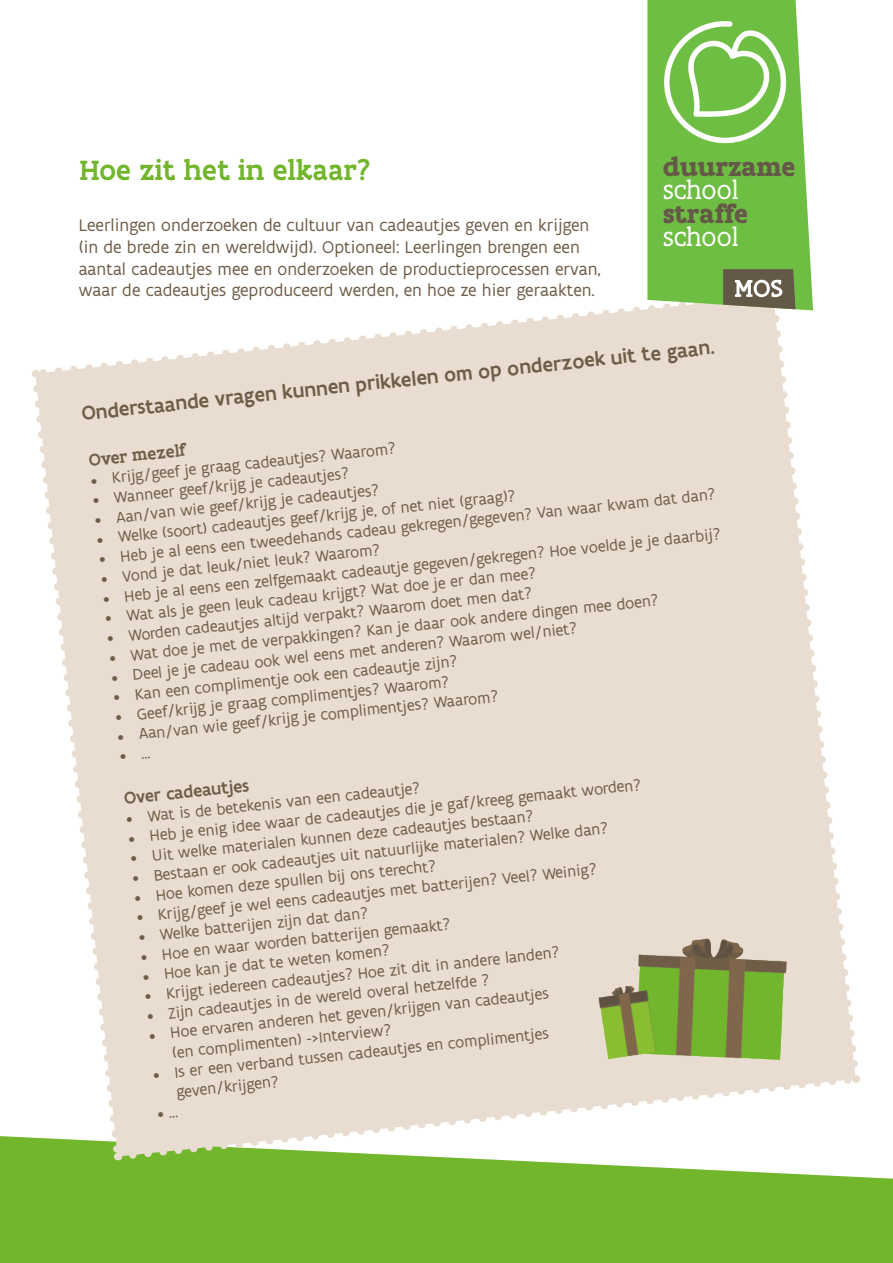
<style>
.page{position:relative;width:893px;height:1263px;background:#fff}
.page>*{position:absolute;margin:0;border:0;box-sizing:border-box;transform-origin:0 0}
.t1{font:500 30px "Flanders Art Serif";color:#72b62b}
.t2{font:700 27.75px/23.5px "Flanders Art Serif";letter-spacing:-.015em;color:#645847}
.t3{font:500 21px "Flanders Art Sans";color:#6f5d48}
.basistekst{font:18px/21.6px "Flanders Art Sans";color:#6f5d48}
.t4{font:500 18px "Flanders Art Sans";color:#6f5d48}
.t5{font:500 18px "Flanders Art Serif";color:#6f5d48}
.t6{font:16.5px/19.8px "Flanders Art Sans";color:#6f5d48}
.s1{font-weight:400;color:#fff}
</style>
<div class="page">
<div style="left:0;top:1136px;width:893px;height:127px;background:#72b62b"></div>
<div style="left:125px;top:381px;width:641px;height:690px;background:#e8ddd0"></div>
<svg style="left:29px;top:381px;width:96px;height:776px"></svg>
<svg style="left:124px;top:1071px;width:732px;height:92px"></svg>
<svg style="left:766px;top:310px;width:92px;height:762px"></svg>
<svg style="left:35px;top:306px;width:731px;height:75px"></svg>
<svg style="left:647px;top:0;width:166px;height:310px;fill:#6fbe44"></svg>
<svg style="left:723px;top:269px;width:72px;height:40px"></svg>
<svg style="left:664px;top:21px;width:122px;height:122px"></svg>
<img style="left:416px;top:923px;width:371px;height:136px">
<svg style="left:120px;top:754px;width:30px;height:5px"></svg>
<svg style="left:158px;top:1112px;width:20px;height:6px"></svg>
<p class="t1" style="left:80px;top:151px;width:292px">Hoe zit het in elkaar?</p>
<p class="t2" style="left:663px;top:154px;width:134px">duurzame <span class="s1">school </span>straffe <span class="s1">school</span></p>
<p class="basistekst" style="left:79px;top:215px;width:524px">Leerlingen onderzoeken de cultuur van cadeautjes geven en krijgen (in de brede zin en wereldwijd). Optioneel: Leerlingen brengen een aantal cadeautjes mee en onderzoeken de productieprocessen ervan, waar de cadeautjes geproduceerd werden, en hoe ze hier geraakten.</p>
<p class="t3" style="left:80px;top:400px;width:638px;rotate:-6deg">Onderstaande vragen kunnen prikkelen om op onderzoek uit te gaan.</p>
<p class="t5" style="left:88px;top:448px;width:99px;rotate:-6deg">Over mezelf</p>
<p class="t6" style="left:90px;top:471px;width:308px;rotate:-6deg">• Krijg/geef je graag cadeautjes? Waarom?</p>
<p class="t6" style="left:92px;top:490px;width:259px;rotate:-6deg">• Wanneer geef/krijg je cadeautjes?</p>
<p class="t6" style="left:94px;top:510px;width:287px;rotate:-6deg">• Aan/van wie geef/krijg je cadeautjes?</p>
<p class="t6" style="left:98px;top:549px;width:621px;rotate:-6deg">• Heb je al eens een tweedehands cadeau gekregen/gegeven? Van waar kwam dat dan?</p>
<p class="t6" style="left:96px;top:530px;width:422px;rotate:-6deg">• Welke (soort) cadeautjes geef/krijg je, of net niet (graag)?</p>
<p class="t6" style="left:102px;top:589px;width:622px;rotate:-6deg">• Heb je al eens een zelfgemaakt cadeautje gegeven/gekregen? Hoe voelde je je daarbij?</p>
<p class="t6" style="left:100px;top:569px;width:282px;rotate:-6deg">• Vond je dat leuk/niet leuk? Waarom?</p>
<p class="t6" style="left:104px;top:608px;width:435px;rotate:-6deg">• Wat als je geen leuk cadeau krijgt? Wat doe je er dan mee?</p>
<p class="t6" style="left:106px;top:628px;width:429px;rotate:-6deg">• Worden cadeautjes altijd verpakt? Waarom doet men dat?</p>
<p class="t6" style="left:108px;top:648px;width:554px;rotate:-6deg">• Wat doe je met de verpakkingen? Kan je daar ook andere dingen mee doen?</p>
<p class="t6" style="left:111px;top:668px;width:470px;rotate:-6deg">• Deel je je cadeau ook wel eens met anderen? Waarom wel/niet?</p>
<p class="t6" style="left:113px;top:687px;width:347px;rotate:-6deg">• Kan een complimentje ook een cadeautje zijn?</p>
<p class="t6" style="left:115px;top:707px;width:337px;rotate:-6deg">• Geef/krijg je graag complimentjes? Waarom?</p>
<p class="t6" style="left:117px;top:727px;width:384px;rotate:-6deg">• Aan/van wie geef/krijg je complimentjes? Waarom?</p>
<p class="t6" style="left:127px;top:829px;width:517px;rotate:-6deg">• Heb je enig idee waar de cadeautjes die je gaf/kreeg gemaakt worden?</p>
<p class="t4" style="left:123px;top:787px;width:127px;rotate:-6deg">Over cadeautjes</p>
<p class="t6" style="left:125px;top:809px;width:297px;rotate:-6deg">• Wat is de betekenis van een cadeautje?</p>
<p class="t6" style="left:130px;top:848px;width:406px;rotate:-6deg">• Uit welke materialen kunnen deze cadeautjes bestaan?</p>
<p class="t6" style="left:132px;top:868px;width:480px;rotate:-6deg">• Bestaan er ook cadeautjes uit natuurlijke materialen? Welke dan?</p>
<p class="t6" style="left:134px;top:888px;width:305px;rotate:-6deg">• Hoe komen deze spullen bij ons terecht?</p>
<p class="t6" style="left:136px;top:907px;width:464px;rotate:-6deg">• Krijg/geef je wel eens cadeautjes met batterijen? Veel? Weinig?</p>
<p class="t6" style="left:138px;top:927px;width:232px;rotate:-6deg">• Welke batterijen zijn dat dan?</p>
<p class="t6" style="left:140px;top:947px;width:313px;rotate:-6deg">• Hoe en waar worden batterijen gemaakt?</p>
<p class="t6" style="left:142px;top:966px;width:249px;rotate:-6deg">• Hoe kan je dat te weten komen?</p>
<p class="t6" style="left:144px;top:986px;width:418px;rotate:-6deg">• Krijgt iedereen cadeautjes? Hoe zit dit in andere landen?</p>
<p class="t6" style="left:146px;top:1006px;width:346px;rotate:-6deg">• Zijn cadeautjes in de wereld overal hetzelfde ?</p>
<p class="t6" style="left:169px;top:1023px;width:382px;text-indent:-21px;rotate:-6deg">• Hoe ervaren anderen het geven/krijgen van cadeautjes (en complimenten) -&gt;Interview?</p>
<p class="t6" style="left:173px;top:1063px;width:378px;text-indent:-21px;rotate:-6deg">• Is er een verband tussen cadeautjes en complimentjes geven/krijgen?</p>
</div>
